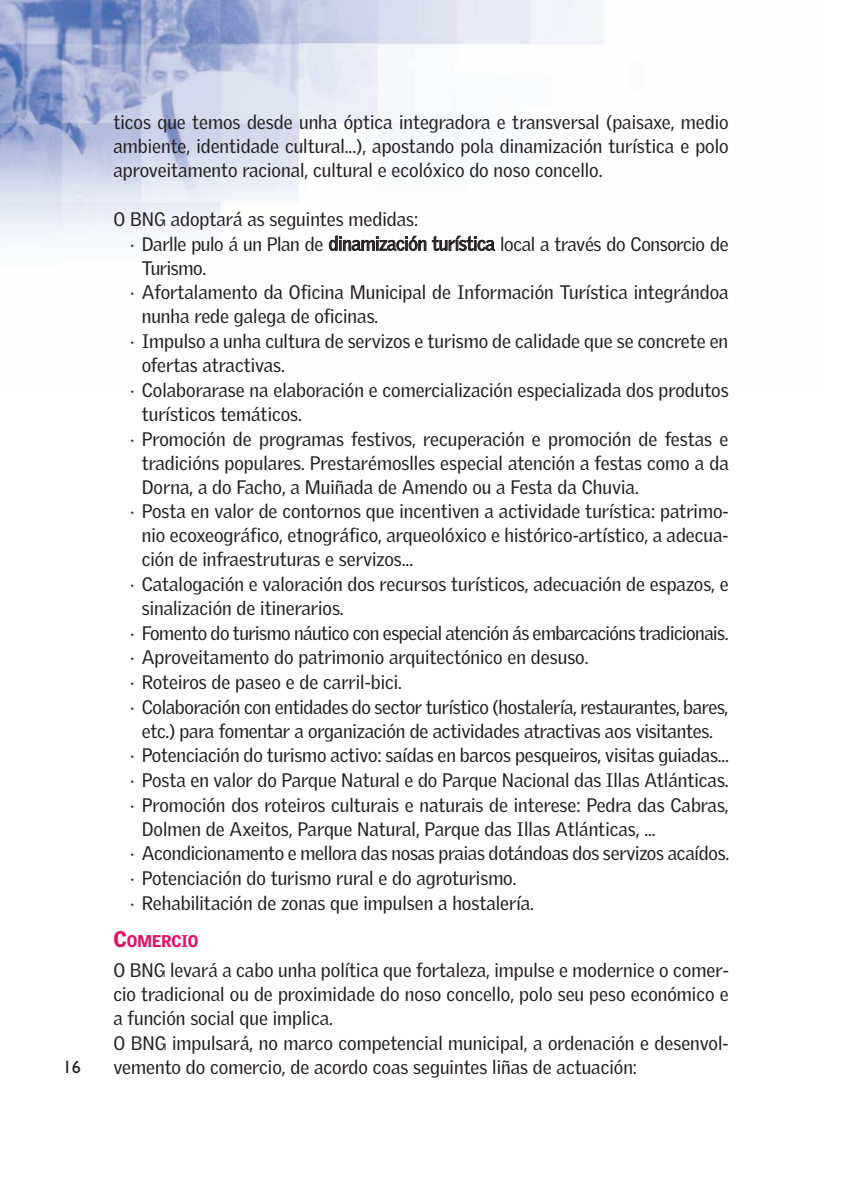
<style>
.page{position:relative;width:842px;height:1191px;background:#fff}
.page>*{position:absolute;margin:0;border:0;box-sizing:border-box;transform-origin:0 0}
.t1{font:19px/24.2px "Griffith Gothic";color:#231f20;text-align:justify}
.t2{font:19px "Griffith Gothic";letter-spacing:-.02em;color:#231f20}
.t3{font:19px "Griffith Gothic";letter-spacing:-.025em;color:#231f20}
.t4{font:18px "Gill Sans";color:#231f20}
.t5{font:900 16.4px "Griffith Gothic";letter-spacing:-.005em;color:#e50f63}
.s1{font-size:22px}
</style>
<div class="page">
<img style="left:0;top:0;width:603px;height:241px">
<p class="t1" style="left:113px;top:110px;width:617px">ticos que temos desde unha óptica integradora e transversal (paisaxe, medio ambiente, identidade cultural...), apostando pola dinamización turística e polo aproveitamento racional, cultural e ecolóxico do noso concello.</p>
<p class="t1" style="left:113px;top:207px;width:306px">O BNG adoptará as seguintes medidas:</p>
<p class="t2" style="left:130px;top:233px;width:600px">· Darlle pulo á un Plan de dinamización turística local a través do Consorcio de</p>
<p class="t2" style="left:142px;top:257px;width:66px">Turismo.</p>
<p class="t1" style="left:130px;top:281px;width:600px">· Afortalamento da Oficina Municipal de Información Turística integrándoa</p>
<p class="t1" style="left:142px;top:305px;width:238px">nunha rede galega de oficinas.</p>
<p class="t1" style="left:130px;top:329px;width:599px">· Impulso a unha cultura de servizos e turismo de calidade que se concrete en</p>
<p class="t1" style="left:142px;top:353px;width:145px">ofertas atractivas.</p>
<p class="t1" style="left:130px;top:378px;width:600px">· Colaborarase na elaboración e comercialización especializada dos produtos</p>
<p class="t1" style="left:142px;top:402px;width:162px">turísticos temáticos.</p>
<p class="t1" style="left:130px;top:427px;width:599px">· Promoción de programas festivos, recuperación e promoción de festas e</p>
<p class="t1" style="left:142px;top:451px;width:588px">tradicións populares. Prestarémoslles especial atención a festas como a da</p>
<p class="t1" style="left:142px;top:475px;width:498px">Dorna, a do Facho, a Muiñada de Amendo ou a Festa da Chuvia.</p>
<p class="t1" style="left:130px;top:499px;width:600px">· Posta en valor de contornos que incentiven a actividade turística: patrimo-</p>
<p class="t1" style="left:142px;top:523px;width:588px">nio ecoxeográfico, etnográfico, arqueolóxico e histórico-artístico, a adecua-</p>
<p class="t1" style="left:142px;top:547px;width:273px">ción de infraestruturas e servizos...</p>
<p class="t1" style="left:130px;top:572px;width:600px">· Catalogación e valoración dos recursos turísticos, adecuación de espazos, e</p>
<p class="t1" style="left:142px;top:596px;width:203px">sinalización de itinerarios.</p>
<p class="t3" style="left:130px;top:622px;width:600px">· Fomento do turismo náutico con especial atención ás embarcacións tradicionais.</p>
<p class="t1" style="left:130px;top:645px;width:460px">· Aproveitamento do patrimonio arquitectónico en desuso.</p>
<p class="t1" style="left:130px;top:670px;width:273px">· Roteiros de paseo e de carril-bici.</p>
<p class="t1" style="left:130px;top:695px;width:599px">· Colaboración con entidades do sector turístico (hostalería, restaurantes, bares,</p>
<p class="t1" style="left:142px;top:719px;width:573px">etc.) para fomentar a organización de actividades atractivas aos visitantes.</p>
<p class="t1" style="left:130px;top:743px;width:600px">· Potenciación do turismo activo: saídas en barcos pesqueiros, visitas guiadas...</p>
<p class="t1" style="left:130px;top:768px;width:600px">· Posta en valor do Parque Natural e do Parque Nacional das Illas Atlánticas.</p>
<p class="t1" style="left:130px;top:793px;width:600px">· Promoción dos roteiros culturais e naturais de interese: Pedra das Cabras,</p>
<p class="t1" style="left:142px;top:817px;width:515px">Dolmen de Axeitos, Parque Natural, Parque das Illas Atlánticas, ...</p>
<p class="t1" style="left:130px;top:841px;width:600px">· Acondicionamento e mellora das nosas praias dotándoas dos servizos acaídos.</p>
<p class="t1" style="left:130px;top:866px;width:388px">· Potenciación do turismo rural e do agroturismo.</p>
<p class="t1" style="left:130px;top:891px;width:405px">· Rehabilitación de zonas que impulsen a hostalería.</p>
<p class="t5" style="left:113px;top:931px;width:87px"><span class="s1">C</span>OMERCIO</p>
<p class="t1" style="left:113px;top:958px;width:617px;text-align:left">O BNG levará a cabo unha política que fortaleza, impulse e modernice o comer&shy;cio tradicional ou de proximidade do noso concello, polo seu peso económico e a función social que implica.<br>O BNG impulsará, no marco competencial municipal, a ordenación e desenvol-</p>
<p class="t4" style="left:63px;top:1056px;width:20px">16</p>
<p class="t1" style="left:113px;top:1055px;width:525px">vemento do comercio, de acordo coas seguintes liñas de actuación:</p>
</div>
